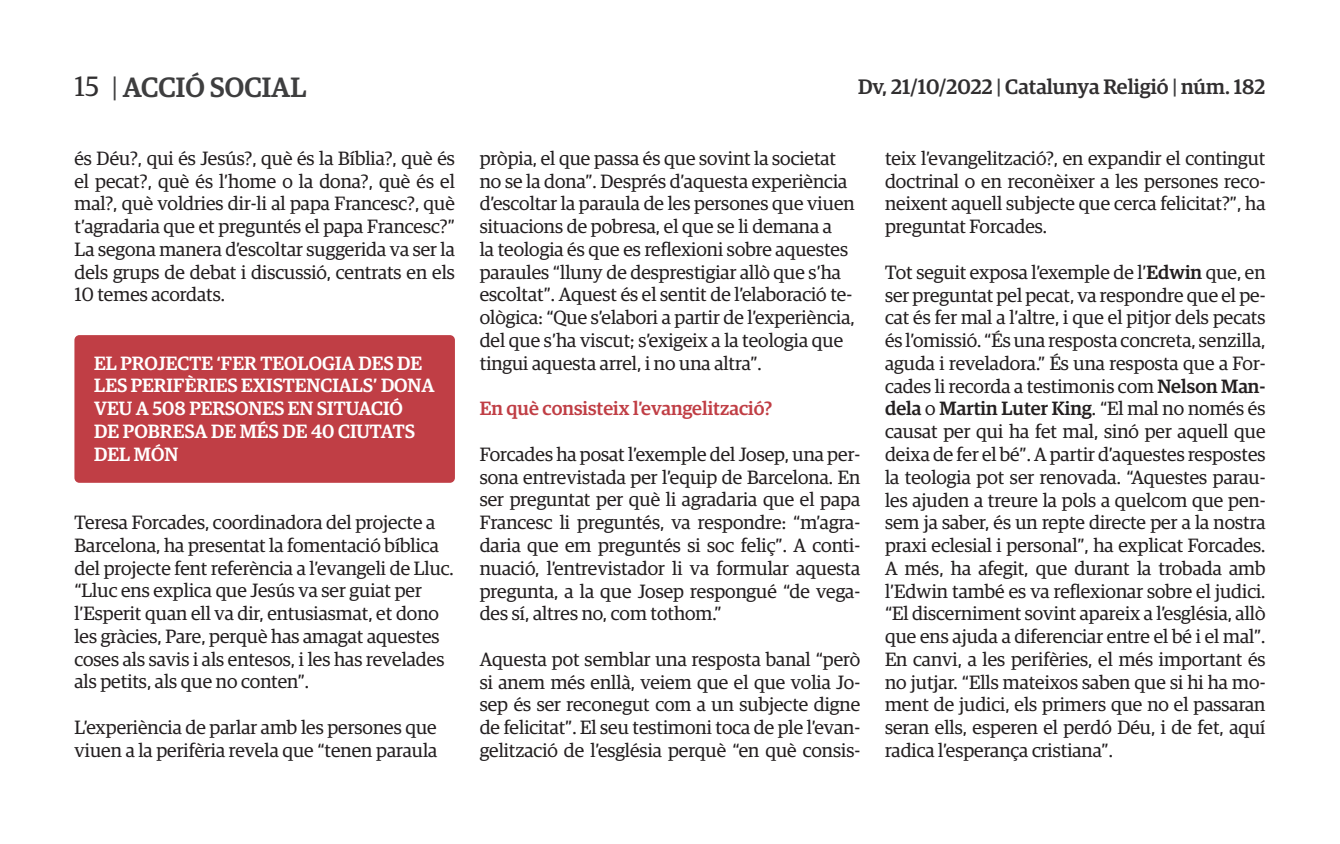
<style>
.page{position:relative;width:1340px;height:844px;background:#fff}
.page>*{position:absolute;margin:0;border:0;box-sizing:border-box;transform-origin:0 0}
.t1{font:500 28px "Guardian Egyp";color:#3e3e3f}
.t2{font:500 21px "Guardian Egyp";color:#312f30}
.t3{font:19.25px/22.8px "Guardian Egyp";color:#231f20;text-align:justify}
.t4{font:500 19.25px/22.8px "Guardian Egyp";color:#fff}
.t5{font:500 19.25px "Guardian Egyp";color:#c03e45}
.s1{font-weight:400;color:#312f30}
.s2{font-weight:400}
.s3{color:#3e3e3f}
.s4{font-weight:500}
</style>
<div class="page">
<div style="left:74px;top:335px;width:381px;height:147px;background:#c03e45;border-radius:5px"></div>
<h1 class="t1" style="left:74px;top:67px;width:233px"><span class="s1">15</span> <span class="s2">|</span> ACCIÓ SOCIAL</h1>
<p class="t2" style="left:858px;top:71px;width:409px">Dv, 21/10/2022 <span class="s3">|</span> Catalunya Religió <span class="s3">|</span> núm. 182</p>
<p class="t3" style="left:74px;top:145px;width:382px">és Déu?, qui és Jesús?, què és la Bíblia?, què és el pecat?, què és l’home o la dona?, què és el mal?, què voldries dir-li al papa Francesc?, què t’agradaria que et preguntés el papa Francesc?” La segona manera d’escoltar suggerida va ser la dels grups de debat i discussió, centrats en els 10 temes acordats.</p>
<p class="t4" style="left:94px;top:350px;width:342px">EL PROJECTE ‘FER TEOLOGIA DES DE<br>LES PERIFÈRIES EXISTENCIALS’ DONA<br>VEU A 508 PERSONES EN SITUACIÓ</p>
<p class="t4" style="left:94px;top:418px;width:322px">DE POBRESA DE MÉS DE 40 CIUTATS<br>DEL MÓN</p>
<p class="t3" style="left:74px;top:509px;width:381px;text-align:left">Teresa Forcades, coordinadora del projecte a Barcelona, ha presentat la fomentació bíblica del projecte fent referència a l’evangeli de Lluc. “Lluc ens explica que Jesús va ser guiat per l’Esperit quan ell va dir, entusiasmat, et dono les gràcies, Pare, perquè has amagat aquestes coses als savis i als entesos, i les has revelades als petits, als que no conten”.</p>
<p class="t3" style="left:74px;top:714px;width:364px">L’experiència de parlar amb les persones que viuen a la perifèria revela que “tenen paraula</p>
<p class="t3" style="left:480px;top:145px;width:376px;text-align:left">pròpia, el que passa és que sovint la societat no se la dona”. Després d’aquesta experiència d’escoltar la paraula de les persones que viuen situacions de pobresa, el que se li demana a<br>la teologia és que es reflexioni sobre aquestes paraules “lluny de desprestigiar allò que s’ha escoltat”. Aquest és el sentit de l’elaboració te&shy;ològica: “Que s’elabori a partir de l’experiència, del que s’ha viscut; s’exigeix a la teologia que tingui aquesta arrel, i no una altra”.</p>
<p class="t5" style="left:480px;top:395px;width:294px">En què consisteix l’evangelització?</p>
<p class="t3" style="left:480px;top:441px;width:382px">Forcades ha posat l’exemple del Josep, una per&shy;sona entrevistada per l’equip de Barcelona. En ser preguntat per què li agradaria que el papa Francesc li preguntés, va respondre: “m’agra&shy;daria que em preguntés si soc feliç”. A conti&shy;nuació, l’entrevistador li va formular aquesta pregunta, a la que Josep respongué “de vega&shy;des sí, altres no, com tothom.”</p>
<p class="t3" style="left:480px;top:646px;width:382px">Aquesta pot semblar una resposta banal “però si anem més enllà, veiem que el que volia Jo&shy;sep és ser reconegut com a un subjecte digne de felicitat”. El seu testimoni toca de ple l’evan&shy;gelització de l’església perquè “en què consis-</p>
<p class="t3" style="left:885px;top:146px;width:382px">teix l’evangelització?, en expandir el contingut doctrinal o en reconèixer a les persones reco&shy;neixent aquell subjecte que cerca felicitat?”, ha preguntat Forcades.</p>
<p class="t3" style="left:885px;top:259px;width:382px">Tot seguit exposa l’exemple de l’<span class="s4">Edwin</span> que, en ser preguntat pel pecat, va respondre que el pe&shy;cat és fer mal a l’altre, i que el pitjor dels pecats és l’omissió. “És una resposta concreta, senzilla, aguda i reveladora.” És una resposta que a For&shy;cades li recorda a testimonis com <span class="s4">Nelson Man&shy;dela</span> o <span class="s4">Martin Luter King</span>. “El mal no només és causat per qui ha fet mal, sinó per aquell que deixa de fer el bé”. A partir d’aquestes respostes la teologia pot ser renovada. “Aquestes parau&shy;les ajuden a treure la pols a quelcom que pen&shy;sem ja saber, és un repte directe per a la nostra praxi eclesial i personal”, ha explicat Forcades.<br>A més, ha afegit, que durant la trobada amb l’Edwin també es va reflexionar sobre el judici. “El discerniment sovint apareix a l’església, allò que ens ajuda a diferenciar entre el bé i el mal”.<br>En canvi, a les perifèries, el més important és no jutjar. “Ells mateixos saben que si hi ha mo&shy;ment de judici, els primers que no el passaran seran ells, esperen el perdó Déu, i de fet, aquí radica l’esperança cristiana”.</p>
</div>
